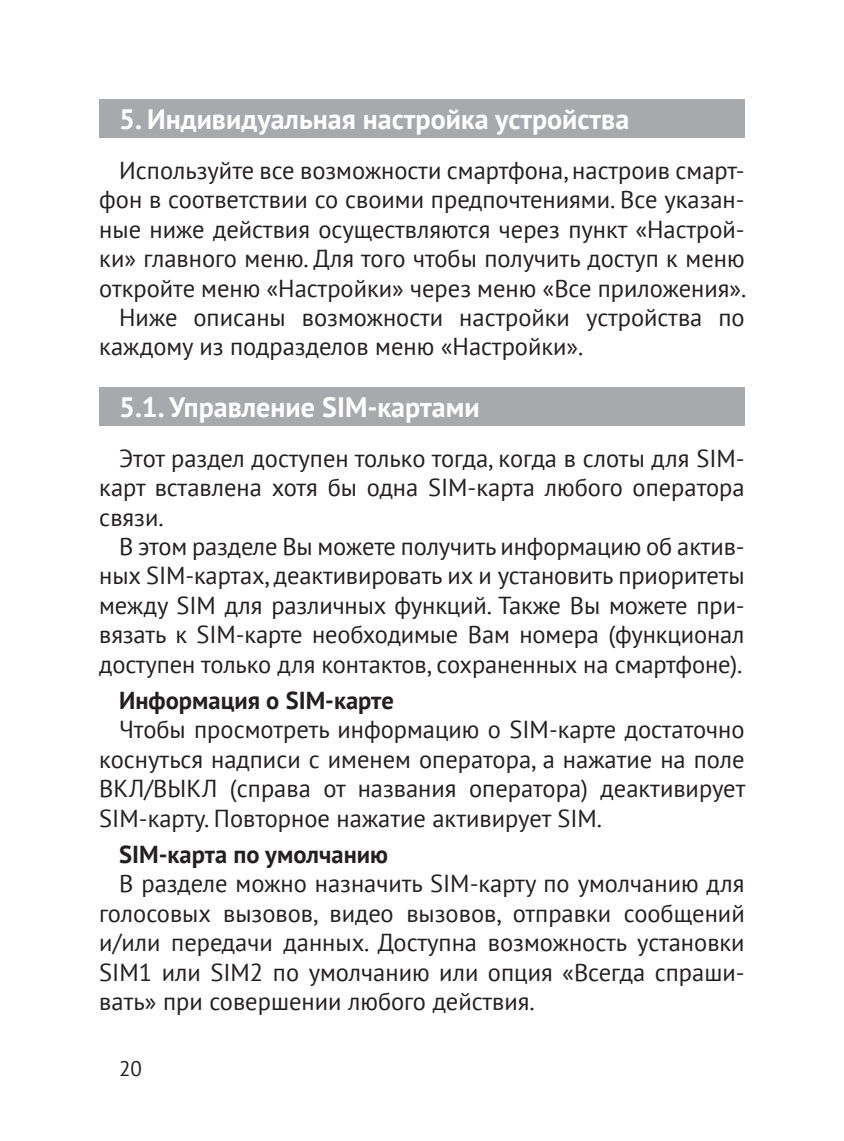
<style>
.page{position:relative;width:844px;height:1141px;background:#fff}
.page>*{position:absolute;margin:0;border:0;box-sizing:border-box;transform-origin:0 0}
.t1{font:700 28px "PT Sans";color:#fff}
.t2{font:24.5px/29.4px "PT Sans";color:#231f20;text-align:justify}
.t3{font:700 24.5px "PT Sans";color:#231f20}
.t4{font:21px "PT Sans";color:#231f20}
</style>
<div class="page">
<div style="left:99px;top:99px;width:645px;height:39px;background:#a8a9ad"></div>
<div style="left:99px;top:387px;width:645px;height:38px;background:#a8a9ad"></div>
<p class="t1" style="left:119px;top:101px;width:511px">5. Индивидуальная настройка устройства</p>
<p class="t2" style="left:119px;top:155px;width:627px">Используйте все возможности смартфона, настроив смарт-</p>
<p class="t2" style="left:99px;top:185px;width:646px">фон в соответствии со своими предпочтениями. Все указан-</p>
<p class="t2" style="left:99px;top:214px;width:646px">ные ниже действия осуществляются через пункт «Настрой-</p>
<p class="t2" style="left:99px;top:243px;width:646px">ки» главного меню. Для того чтобы получить доступ к меню</p>
<p class="t2" style="left:99px;top:273px;width:648px">откройте меню «Настройки» через меню «Все приложения».</p>
<p class="t2" style="left:119px;top:302px;width:627px">Ниже описаны возможности настройки устройства по</p>
<p class="t2" style="left:99px;top:332px;width:485px">каждому из подразделов меню «Настройки».</p>
<p class="t1" style="left:119px;top:389px;width:362px">5.1. Управление SIM-картами</p>
<p class="t2" style="left:99px;top:443px;width:646px;text-indent:20px">Этот раздел доступен только тогда, когда в слоты для SIM&shy;карт вставлена хотя бы одна SIM-карта любого оператора связи.</p>
<p class="t2" style="left:99px;top:531px;width:646px;text-indent:20px">В этом разделе Вы можете получить информацию об актив&shy;ных SIM-картах, деактивировать их и установить приоритеты между SIM для различных функций. Также Вы можете при&shy;вязать к SIM-карте необходимые Вам номера (функционал доступен только для контактов, сохраненных на смартфоне).</p>
<p class="t3" style="left:119px;top:684px;width:276px">Информация о SIM-карте</p>
<p class="t2" style="left:99px;top:715px;width:647px;text-indent:20px">Чтобы просмотреть информацию о SIM-карте достаточно коснуться надписи с именем оператора, а нажатие на поле ВКЛ/ВЫКЛ (справа от названия оператора) деактивирует SIM-карту. Повторное нажатие активирует SIM.</p>
<p class="t3" style="left:119px;top:838px;width:270px">SIM-карта по умолчанию</p>
<p class="t2" style="left:99px;top:869px;width:646px;text-indent:20px">В разделе можно назначить SIM-карту по умолчанию для голосовых вызовов, видео вызовов, отправки сообщений и/или передачи данных. Доступна возможность установки SIM1 или SIM2 по умолчанию или опция «Всегда спраши&shy;вать» при совершении любого действия.</p>
<p class="t4" style="left:119px;top:1055px;width:24px">20</p>
</div>
